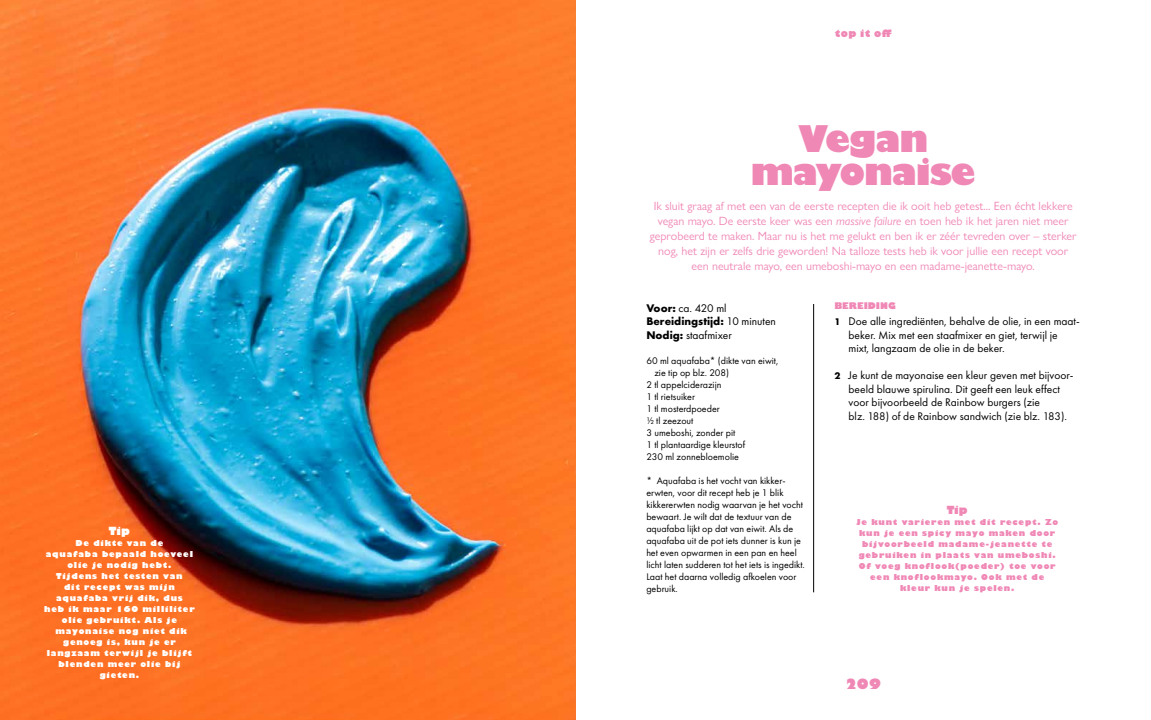
<style>
.page{position:relative;width:1151px;height:720px;background:#fff}
.page>*{position:absolute;margin:0;border:0;box-sizing:border-box;transform-origin:0 0}
.t1{font:800 36px/33px "Gill Sans Nova";letter-spacing:-.035em;color:#f088b6;text-align:center}
.t2{font:800 14px "Gill Sans Nova";color:#f088b6}
.t3{font:12px/15px "Gill Sans Nova";color:#f088b6;text-align:center}
.t4{font:11.5px/13.5px "Futura PT";color:#000}
.t5{font:800 11px "Gill Sans Nova";color:#fff}
.t6{font:800 11px "Gill Sans Nova";color:#f088b6}
.t7{font:10px/12px "Futura PT";color:#000}
.t8{font:800 10px "Gill Sans Nova";letter-spacing:.04em;color:#f088b6}
.t9{font:800 9px "Gill Sans Nova";color:#f088b6}
.t10{font:800 8px/11px "Gill Sans Nova";letter-spacing:.1em;color:#fff;text-align:center}
.t11{font:800 8px/11px "Gill Sans Nova";letter-spacing:.1em;color:#f088b6;text-align:center}
.s1{font-style:italic}
.s2{font-weight:700}
.s3{font-weight:700;font-size:10px}
</style>
<div class="page">
<hr style="left:813px;top:304px;width:1px;height:288px;background:#000">
<img style="left:0;top:0;width:575px;height:720px">
<p class="t5" style="left:109px;top:522px;width:22px">Tip</p>
<p class="t10" style="left:44px;top:537px;width:152px">De dikte van de<br>aquafaba bepaald hoeveel olie je nodig hebt.<br>Tijdens het testen van<br>dit recept was mijn aquafaba vrij dik, dus<br>heb ik maar 160 milliliter olie gebruikt. Als je mayonaise nog niet dik genoeg is, kun je er langzaam terwijl je blijft blenden meer olie bij gieten.</p>
<p class="t8" style="left:835px;top:25px;width:58px">top it off</p>
<h1 class="t1" style="left:751px;top:120px;width:227px">Vegan mayonaise</h1>
<p class="t3" style="left:650px;top:198px;width:428px">Ik sluit graag af met een van de eerste recepten die ik ooit heb getest... Een écht lekkere vegan mayo. De eerste keer was een <span class="s1">massive failure</span> en toen heb ik het jaren niet meer geprobeerd te maken. Maar nu is het me gelukt en ben ik er zéér tevreden over – sterker nog, het zijn er zelfs drie geworden! Na talloze tests heb ik voor jullie een recept voor een neutrale mayo, een umeboshi-mayo en een madame-jeanette-mayo.</p>
<p class="t4" style="left:646px;top:301px;width:131px"><span class="s2">Voor:</span> ca. 420 ml<br><span class="s2">Bereidingstijd:</span> 10 minuten<br><span class="s2">Nodig:</span> staafmixer</p>
<p class="t7" style="left:646px;top:355px;width:133px">60 ml aquafaba* (dikte van eiwit,</p>
<p class="t7" style="left:654px;top:367px;width:76px">zie tip op blz. 208)</p>
<p class="t7" style="left:646px;top:379px;width:77px">2 tl appelciderazijn</p>
<p class="t7" style="left:646px;top:391px;width:50px">1 tl rietsuiker</p>
<p class="t7" style="left:646px;top:403px;width:75px">1 tl mosterdpoeder</p>
<p class="t7" style="left:646px;top:415px;width:49px">½ tl zeezout</p>
<p class="t7" style="left:646px;top:427px;width:91px">3 umeboshi, zonder pit</p>
<p class="t7" style="left:646px;top:439px;width:100px">1 tl plantaardige kleurstof</p>
<p class="t7" style="left:646px;top:451px;width:94px">230 ml zonnebloemolie</p>
<p class="t7" style="left:646px;top:475px;width:160px">* Aquafaba is het vocht van kikker&shy;erwten, voor dit recept heb je 1 blik kikkererwten nodig waarvan je het vocht bewaart. Je wilt dat de textuur van de aquafaba lijkt op dat van eiwit. Als de aquafaba uit de pot iets dunner is kun je het even opwarmen in een pan en heel licht laten sudderen tot het iets is ingedikt.<br>Laat het daarna volledig afkoelen voor gebruik.</p>
<p class="t9" style="left:834px;top:299px;width:63px">BEREIDING</p>
<p class="t4" style="left:849px;top:315px;width:233px;text-indent:-14px"><span class="s3">1</span> Doe alle ingrediënten, behalve de olie, in een maat&shy;beker. Mix met een staafmixer en giet, terwijl je mixt, langzaam de olie in de beker.</p>
<p class="t4" style="left:849px;top:369px;width:226px;text-indent:-14px"><span class="s3">2</span> Je kunt de mayonaise een kleur geven met bijvoor&shy;beeld blauwe spirulina. Dit geeft een leuk effect voor bijvoorbeeld de Rainbow burgers (zie<br>blz. 188) of de Rainbow sandwich (zie blz. 183).</p>
<p class="t6" style="left:947px;top:502px;width:22px">Tip</p>
<p class="t11" style="left:856px;top:516px;width:203px">Je kunt varieren met dit recept. Zo kun je een spicy mayo maken door bijvoorbeeld madame-jeanette te gebruiken in plaats van umeboshi.<br>Of voeg knoflook(poeder) toe voor een knoflookmayo. Ook met de kleur kun je spelen.</p>
<h2 class="t2" style="left:845px;top:673px;width:37px">209</h2>
</div>
